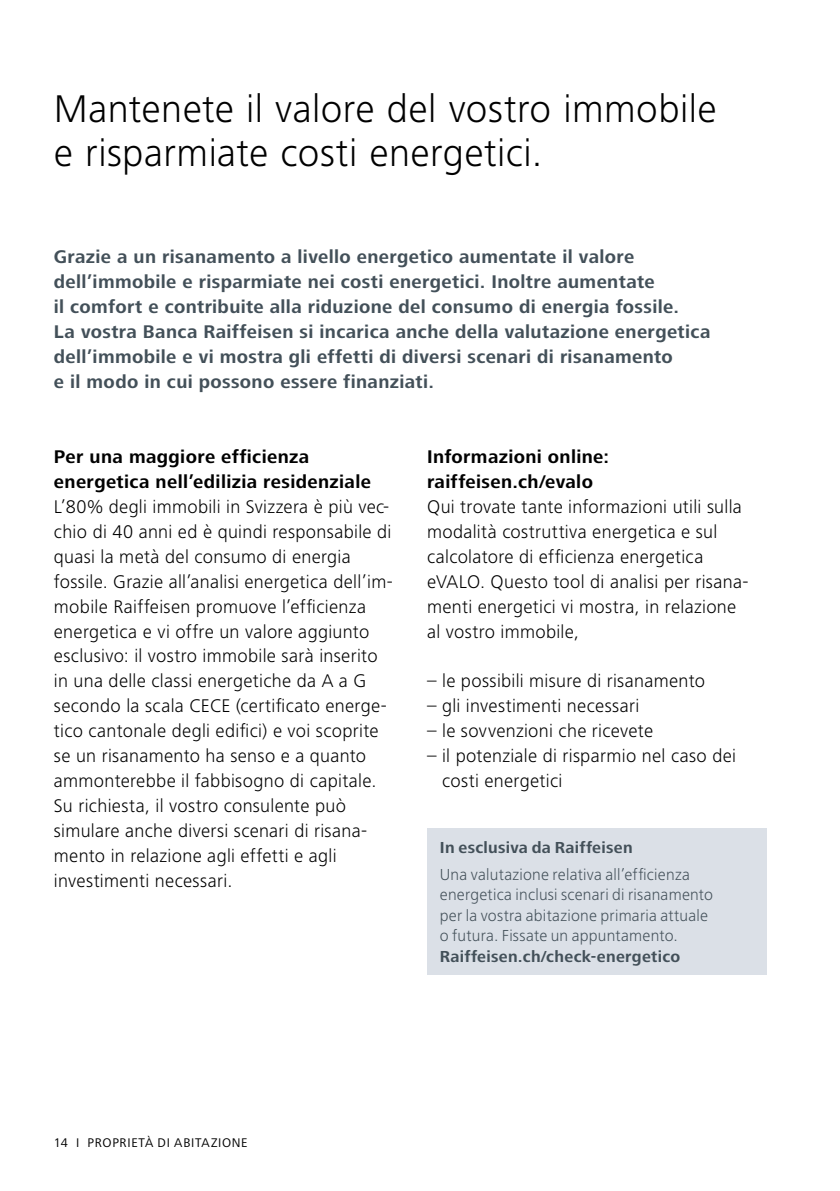
<style>
.page{position:relative;width:840px;height:1191px;background:#fff}
.page>*{position:absolute;margin:0;border:0;box-sizing:border-box;transform-origin:0 0}
.t1{font:300 40px/44px "Frutiger Next LT";letter-spacing:.01em;color:#000}
.t2{font:300 19px/25px "Frutiger Next LT";letter-spacing:.015em;color:#000}
.t3{font:700 19px/25px "Frutiger Next LT";letter-spacing:.02em;color:#435059}
.t4{font:700 19px/25px "Frutiger Next LT";letter-spacing:.02em;color:#000}
.t5{font:300 16.4px/20.4px "Frutiger Next LT";letter-spacing:.015em;color:#435059}
.t6{font:700 16.4px "Frutiger Next LT";letter-spacing:.02em;color:#435059}
.t7{font:13px "Frutiger Next LT";letter-spacing:.05em;color:#000}
</style>
<div class="page">
<div style="left:427px;top:828px;width:338px;height:146px;background:#dbe0e7"></div>
<h1 class="t1" style="left:54px;top:86px;width:663px">Mantenete il valore del vostro immobile e risparmiate costi energetici.</h1>
<p class="t3" style="left:54px;top:244px;width:657px">Grazie a un risanamento a livello energetico aumentate il valore dell’immobile e risparmiate nei costi energetici. Inoltre aumentate<br>il comfort e contribuite alla riduzione del consumo di energia fossile.<br>La vostra Banca Raiffeisen si incarica anche della valutazione energetica dell’immobile e vi mostra gli effetti di diversi scenari di risanamento<br>e il modo in cui possono essere finanziati.</p>
<p class="t4" style="left:54px;top:444px;width:318px">Per una maggiore efficienza energetica nell’edilizia residenziale</p>
<p class="t2" style="left:54px;top:494px;width:340px">L’80% degli immobili in Svizzera è più vec&shy;chio di 40 anni ed è quindi responsabile di quasi la metà del consumo di energia fossile. Grazie all’analisi energetica dell’im&shy;mobile Raiffeisen promuove l’efficienza energetica e vi offre un valore aggiunto esclusivo: il vostro immobile sarà inserito in una delle classi energetiche da A a G secondo la scala CECE (certificato energe&shy;tico cantonale degli edifici) e voi scoprite se un risanamento ha senso e a quanto ammonterebbe il fabbisogno di capitale.<br>Su richiesta, il vostro consulente può simulare anche diversi scenari di risana&shy;mento in relazione agli effetti e agli investimenti necessari.</p>
<p class="t4" style="left:427px;top:444px;width:183px">Informazioni online: raiffeisen.ch/evalo</p>
<p class="t2" style="left:427px;top:494px;width:323px">Qui trovate tante informazioni utili sulla modalità costruttiva energetica e sul calcolatore di efficienza energetica eVALO. Questo tool di analisi per risana&shy;menti energetici vi mostra, in relazione al vostro immobile,</p>
<p class="t2" style="left:427px;top:668px;width:279px">– le possibili misure di risanamento</p>
<p class="t2" style="left:427px;top:693px;width:214px">– gli investimenti necessari</p>
<p class="t2" style="left:427px;top:718px;width:227px">– le sovvenzioni che ricevete</p>
<p class="t2" style="left:442px;top:743px;width:295px;text-indent:-15px">– il potenziale di risparmio nel caso dei costi energetici</p>
<p class="t6" style="left:439px;top:838px;width:194px">In esclusiva da Raiffeisen</p>
<p class="t5" style="left:439px;top:864px;width:275px">Una valutazione relativa all’efficienza energetica inclusi scenari di risanamento per la vostra abitazione primaria attuale o futura. Fissate un appuntamento.</p>
<p class="t6" style="left:439px;top:947px;width:242px">Raiffeisen.ch/check-energetico</p>
<p class="t7" style="left:54px;top:1135px;width:195px">14 I PROPRIETÀ DI ABITAZIONE</p>
</div>
